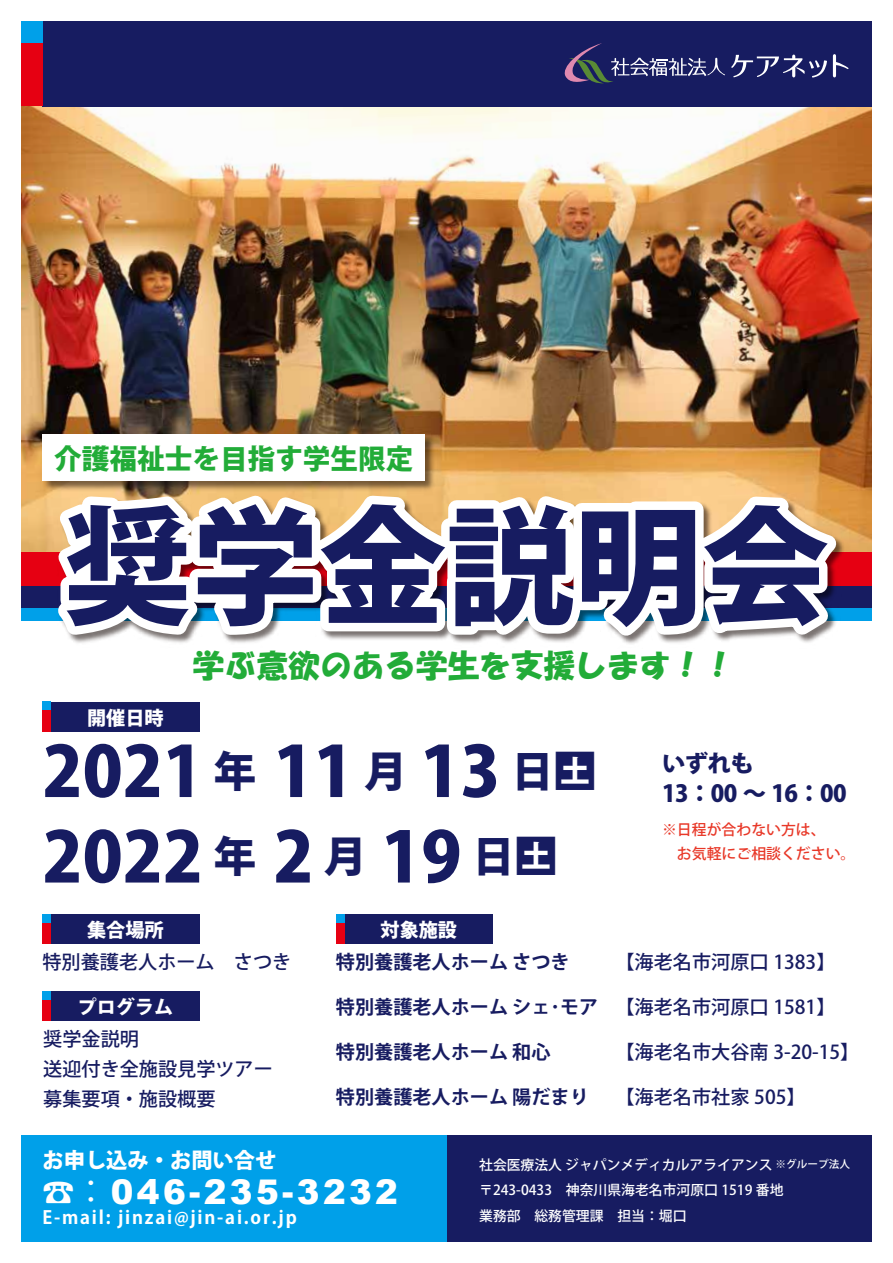
<style>
.page{position:relative;width:893px;height:1263px;background:#fff}
.page>*{position:absolute;margin:0;border:0;box-sizing:border-box;transform-origin:0 0}
.t1{font:800 127.5px "Koz Go Pro";color:#171c61}
.t2{font:800 69.15px/85.5px "Koz Go Pro";color:#171c61}
.t3{font:900 34.05px "Arial";letter-spacing:.1em;color:#fff}
.t4{font:31.95px "HG Soei Kakupoptai";color:#22ac38}
.t5{font:800 27.6px "Koz Go Pro";color:#22ac38}
.t6{font:800 23.4px/30px "Koz Go Pro";letter-spacing:-.025em;color:#171c61}
.t7{font:800 21.3px "Koz Go Pro";color:#fff}
.t8{font:500 19.2px/30px "Koz Go Pro";color:#171c61}
.t9{font:700 19.2px "Koz Go Pro";color:#171c61}
.t10{font:800 19.2px "Koz Go Pr 6 N";color:#fff}
.t11{font:700 18px "Koz Go Pro";letter-spacing:.1em;color:#fff}
.t12{font:500 14.85px/24px "Koz Go Pro";color:#e83828}
.t13{font:500 13.8px/25.5px "Koz Go Pro";color:#fff}
.s1{font-size:42.45px}
.s2{font-weight:500}
.s3{font-family:"Koz Go Pro";font-weight:800;font-size:31.95px}
.s4{font-family:"Koz Go Pr 6 N";font-weight:400}
.s5{font-size:10.65px}
</style>
<div class="page">
<div style="left:446px;top:1135px;width:426px;height:107px;background:#171c61"></div>
<div style="left:21px;top:1135px;width:425px;height:107px;background:#00a0e9"></div>
<img style="left:21px;top:106px;width:851px;height:447px">
<div style="left:21px;top:553px;width:851px;height:34px;background:#e60012"></div>
<div style="left:43px;top:21px;width:829px;height:85px;background:#171c61"></div>
<div style="left:21px;top:587px;width:851px;height:21px;background:#171c61"></div>
<div style="left:21px;top:608px;width:851px;height:13px;background:#00a0e9"></div>
<div style="left:21px;top:43px;width:22px;height:63px;background:#e60012"></div>
<div style="left:21px;top:21px;width:22px;height:22px;background:#00a0e9"></div>
<svg style="left:33px;top:483px;width:826px;height:161px"></svg>
<svg style="left:731px;top:55px;width:96px;height:23px"></svg>
<svg style="left:833px;top:54px;width:16px;height:23px"></svg>
<svg style="left:564px;top:43px;width:161px;height:41px"></svg>
<div style="left:51px;top:991px;width:149px;height:29px;background:#171c61"></div>
<div style="left:51px;top:702px;width:149px;height:29px;background:#171c61"></div>
<div style="left:51px;top:914px;width:149px;height:30px;background:#171c61"></div>
<div style="left:344px;top:914px;width:149px;height:30px;background:#171c61"></div>
<img style="left:40px;top:431px;width:398px;height:62px">
<div style="left:43px;top:434px;width:382px;height:46px;background:#fff"></div>
<div style="left:43px;top:702px;width:8px;height:29px;background:#e60012"></div>
<div style="left:43px;top:702px;width:8px;height:8px;background:#00a0e9"></div>
<div style="left:43px;top:914px;width:8px;height:30px;background:#e60012"></div>
<div style="left:43px;top:914px;width:8px;height:9px;background:#00a0e9"></div>
<div style="left:336px;top:914px;width:8px;height:30px;background:#e60012"></div>
<div style="left:336px;top:914px;width:8px;height:9px;background:#00a0e9"></div>
<div style="left:43px;top:991px;width:8px;height:29px;background:#e60012"></div>
<div style="left:43px;top:991px;width:8px;height:8px;background:#00a0e9"></div>
<h3 class="t5" style="left:54px;top:441px;width:361px">介護福祉士を目指す学生限定</h3>
<h1 class="t1" style="left:64px;top:484px;width:767px">奨学金説明会</h1>
<p class="t10" style="left:87px;top:707px;width:78px">開催日時</p>
<h3 class="t4" style="left:193px;top:649px;width:544px">学ぶ意欲のある学生を支援します！！</h3>
<h2 class="t2" style="left:43px;top:733px;width:555px">2021 <span class="s1">年</span> 11 <span class="s1">月</span> 13 <span class="s1">日土<br></span>2022 <span class="s1">年</span> 2 <span class="s1">月</span> 19 <span class="s1">日土</span></h2>
<p class="t10" style="left:87px;top:919px;width:78px">集合場所</p>
<p class="t10" style="left:381px;top:919px;width:78px">対象施設</p>
<p class="t6" style="left:662px;top:750px;width:186px">いずれも<br>13：00 ～ 16：00</p>
<p class="t12" style="left:662px;top:818px;width:195px">※日程が合わない方は、<br>　お気軽にご相談ください。</p>
<p class="t8" style="left:43px;top:948px;width:250px">特別養護老人ホーム　さつき</p>
<p class="t10" style="left:78px;top:996px;width:97px">プログラム</p>
<p class="t8" style="left:43px;top:1025px;width:231px">奨学金説明<br>送迎付き全施設見学ツアー募集要項・施設概要</p>
<p class="t9" style="left:336px;top:950px;width:235px">特別養護老人ホーム さつき</p>
<p class="t8" style="left:615px;top:948px;width:222px">【海老名市河原口 1383】</p>
<p class="t9" style="left:336px;top:995px;width:501px">特別養護老人ホーム シェ･モア <span class="s2">【海老名市河原口 1581】</span></p>
<p class="t9" style="left:336px;top:1040px;width:216px">特別養護老人ホーム 和心</p>
<p class="t8" style="left:615px;top:1038px;width:245px">【海老名市大谷南 3-20-15】</p>
<p class="t9" style="left:336px;top:1085px;width:254px">特別養護老人ホーム 陽だまり</p>
<p class="t8" style="left:615px;top:1083px;width:192px">【海老名市社家 505】</p>
<p class="t7" style="left:43px;top:1146px;width:235px">お申し込み・お問い合せ</p>
<h3 class="t3" style="left:43px;top:1167px;width:357px"><span class="s3">☎</span> <span class="s4">:</span> 046-235-3232</h3>
<p class="t11" style="left:43px;top:1206px;width:256px">E-mail: jinzai@jin-ai.or.jp</p>
<p class="t13" style="left:479px;top:1152px;width:372px">社会医療法人 ジャパンメディカルアライアンス <span class="s5">※グループ法人</span>〒243-0433　神奈川県海老名市河原口 1519 番地<br>業務部　総務管理課　担当：堀口</p>
</div>
